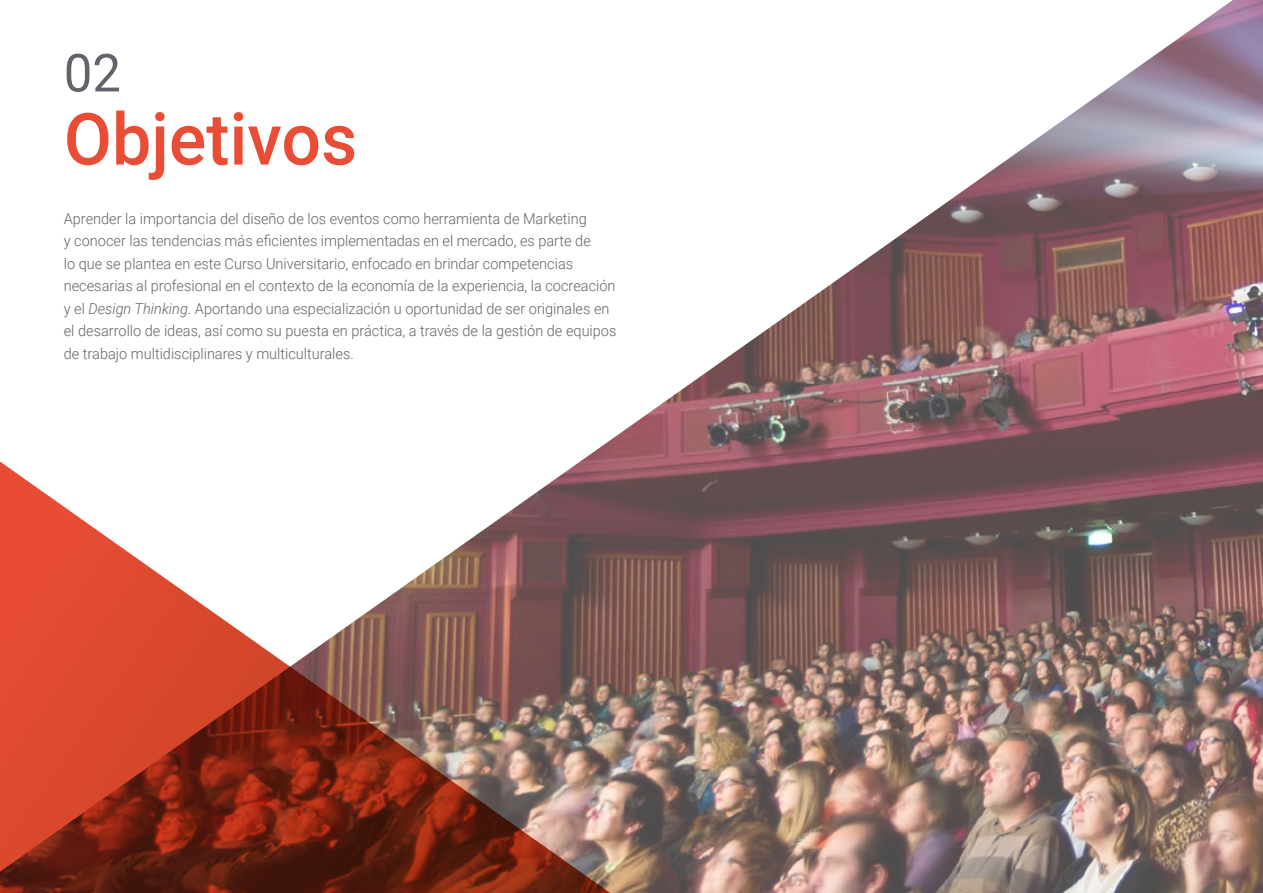
<style>
.page{position:relative;width:1263px;height:893px;background:#fff}
.page>*{position:absolute;margin:0;border:0;box-sizing:border-box;transform-origin:0 0}
.t1{font:500 72px "Roboto";color:#e94d35}
.t2{font:52.5px "Roboto";color:#61646a}
.t3{font:300 15px/22.5px "Roboto";color:#61646a}
.s1{font-style:italic}
</style>
<div class="page">
<img style="left:602px;top:0;width:661px;height:893px">
<svg style="left:0;top:446px;width:640px;height:447px"></svg>
<h2 class="t2" style="left:64px;top:36px;width:59px">02</h2>
<h1 class="t1" style="left:64px;top:89px;width:295px">Objetivos</h1>
<p class="t3" style="left:64px;top:207px;width:554px">Aprender la importancia del diseño de los eventos como herramienta de Marketing<br>y conocer las tendencias más eficientes implementadas en el mercado, es parte de<br>lo que se plantea en este Curso Universitario, enfocado en brindar competencias necesarias al profesional en el contexto de la economía de la experiencia, la cocreación y el <span class="s1">Design Thinking</span>. Aportando una especialización u oportunidad de ser originales en el desarrollo de ideas, así como su puesta en práctica, a través de la gestión de equipos de trabajo multidisciplinares y multiculturales.</p>
</div>
